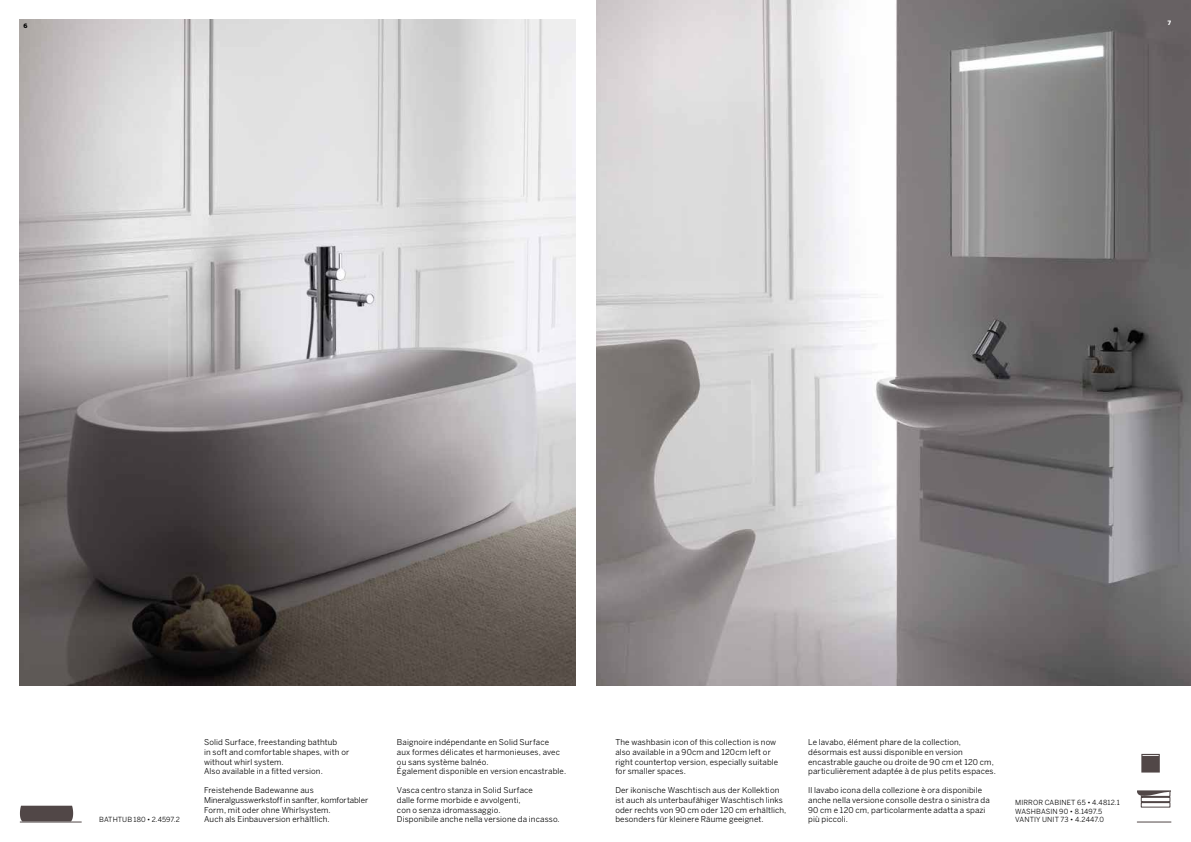
<style>
.page{position:relative;width:1191px;height:842px;background:#fff}
.page>*{position:absolute;margin:0;border:0;box-sizing:border-box;transform-origin:0 0}
.t1{font:8px/9.6px "Benton Sans";letter-spacing:.015em;color:#000}
.t2{font:7px/8.4px "Benton Sans";letter-spacing:.015em;color:#000}
.t3{font:900 6px "Benton Sans";color:#fff}
.t4{font:900 6px "Benton Sans";color:#000}
</style>
<div class="page">
<img style="left:20px;top:20px;width:555px;height:666px">
<img style="left:596px;top:0;width:595px;height:686px">
<svg style="left:1141px;top:754px;width:18px;height:18px"></svg>
<svg style="left:1137px;top:790px;width:34px;height:17px"></svg>
<hr style="left:1137px;top:822px;width:34px;height:1px;background:#514747">
<svg style="left:20px;top:806px;width:53px;height:15px"></svg>
<hr style="left:20px;top:822px;width:62px;height:1px;background:#514747">
<p class="t4" style="left:23px;top:22px;width:6px">6</p>
<p class="t3" style="left:1167px;top:19px;width:5px">7</p>
<p class="t1" style="left:397px;top:737px;width:171px">Baignoire indépendante en Solid Surface<br>aux formes délicates et harmonieuses, avec ou sans système balnéo.<br>Également disponible en version encastrable.</p>
<p class="t1" style="left:397px;top:785px;width:137px">Vasca centro stanza in Solid Surface dalle forme morbide e avvolgenti, con o senza idromassaggio.</p>
<p class="t1" style="left:204px;top:737px;width:147px">Solid Surface, freestanding bathtub<br>in soft and comfortable shapes, with or without whirl system.<br>Also available in a fitted version.</p>
<p class="t1" style="left:204px;top:785px;width:166px">Freistehende Badewanne aus Mineralgusswerkstoff in sanfter, komfortabler Form, mit oder ohne Whirlsystem.<br>Auch als Einbauversion erhältlich.</p>
<p class="t2" style="left:99px;top:815px;width:82px">BATHTUB 180 • 2.4597.2</p>
<p class="t1" style="left:397px;top:814px;width:164px">Disponibile anche nella versione da incasso.</p>
<p class="t1" style="left:615px;top:737px;width:164px">The washbasin icon of this collection is now also available in a 90cm and 120cm left or right countertop version, especially suitable for smaller spaces.</p>
<p class="t1" style="left:615px;top:785px;width:172px">Der ikonische Waschtisch aus der Kollektion ist auch als unterbaufähiger Waschtisch links oder rechts von 90 cm oder 120 cm erhältlich, besonders für kleinere Räume geeignet.</p>
<p class="t1" style="left:808px;top:737px;width:189px">Le lavabo, élément phare de la collection, désormais est aussi disponible en version encastrable gauche ou droite de 90 cm et 120 cm, particulièrement adaptée à de plus petits espaces.</p>
<p class="t1" style="left:808px;top:785px;width:183px">Il lavabo icona della collezione è ora disponibile anche nella versione consolle destra o sinistra da 90 cm e 120 cm, particolarmente adatta a spazi più piccoli.</p>
<p class="t2" style="left:1015px;top:798px;width:106px">MIRROR CABINET 65 • 4.4812.1<br>WASHBASIN 90 • 8.1497.5<br>VANTIY UNIT 73 • 4.2447.0</p>
</div>
